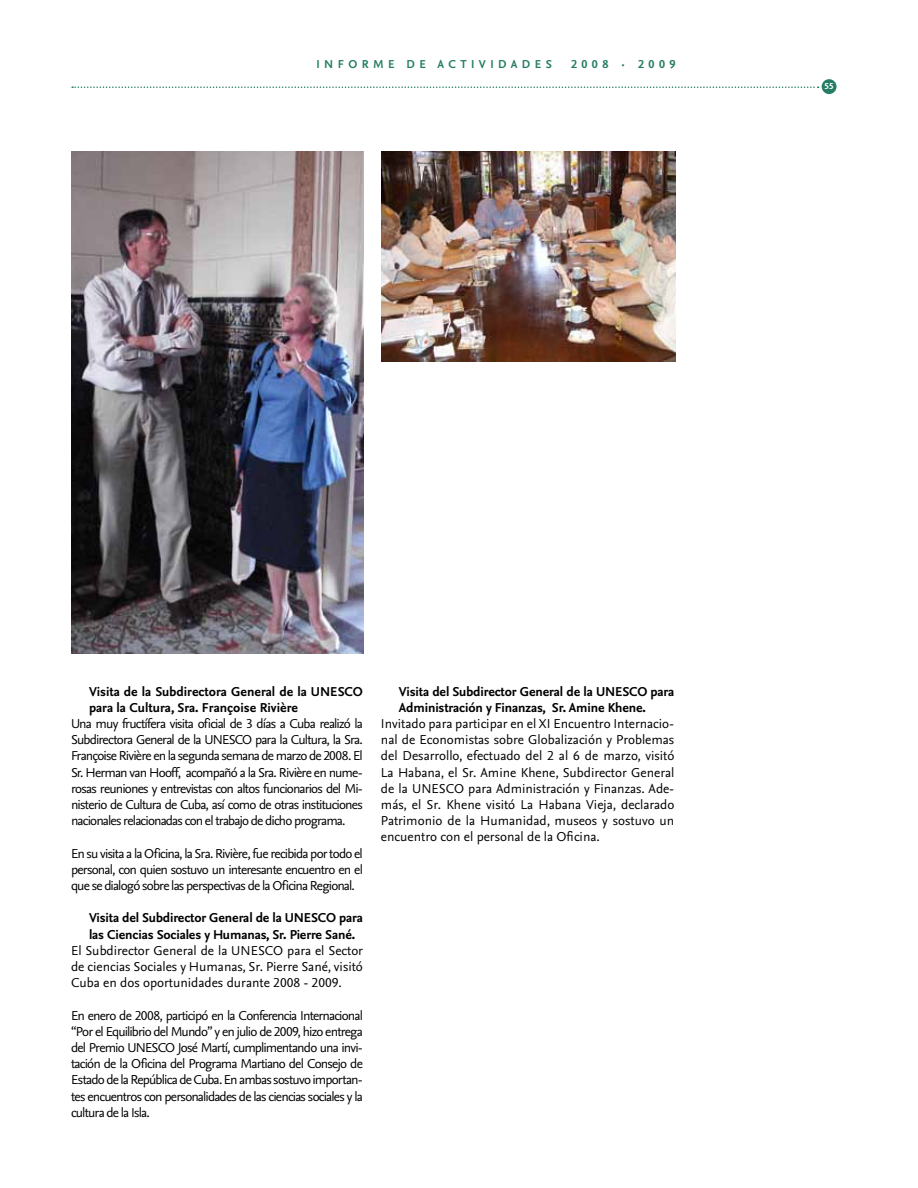
<style>
.page{position:relative;width:918px;height:1188px;background:#fff}
.page>*{position:absolute;margin:0;border:0;box-sizing:border-box;transform-origin:0 0}
.t1{font:13.5px/16.2px "Nexus Sans TF";letter-spacing:-.05em;color:#000;text-align:justify}
.t2{font:700 13.5px/16.2px "Nexus Sans TF";letter-spacing:-.01em;color:#000}
.t3{font:700 12px "Nexus Sans TF";letter-spacing:.37em;color:#257d65}
.t4{font:700 9px "Nexus Sans TF";color:#fff}
</style>
<div class="page">
<div style="left:822px;top:79px;width:15px;height:15px;background:#257d65;border-radius:50%"></div>
<svg style="left:72px;top:86px;width:747px;height:2px"></svg>
<img style="left:382px;top:151px;width:293px;height:211px">
<img style="left:71px;top:151px;width:293px;height:502px">
<p class="t3" style="left:316px;top:56px;width:237px">INFORME DE ACTIVIDADES</p>
<p class="t3" style="left:571px;top:56px;width:106px">2008 · 2009</p>
<p class="t4" style="left:825px;top:80px;width:10px">55</p>
<p class="t2" style="left:89px;top:683px;width:275px">Visita de la Subdirectora General de la UNESCO para la Cultura, Sra. Françoise Rivière</p>
<p class="t1" style="left:71px;top:715px;width:293px">Una muy fructífera visita oficial de 3 días a Cuba realizó la Subdirectora General de la UNESCO para la Cultura, la Sra.<br>Françoise Rivière en la segunda semana de marzo de 2008. El Sr. Herman van Hooff, acompañó a la Sra. Rivière en nume&shy;rosas reuniones y entrevistas con altos funcionarios del Mi&shy;nisterio de Cultura de Cuba, así como de otras instituciones nacionales relacionadas con el trabajo de dicho programa.</p>
<p class="t1" style="left:71px;top:845px;width:293px">En su visita a la Oficina, la Sra. Rivière, fue recibida por todo el personal, con quien sostuvo un interesante encuentro en el que se dialogó sobre las perspectivas de la Oficina Regional.</p>
<p class="t2" style="left:89px;top:910px;width:276px">Visita del Subdirector General de la UNESCO para las Ciencias Sociales y Humanas, Sr. Pierre Sané.</p>
<p class="t1" style="left:71px;top:942px;width:293px">El Subdirector General de la UNESCO para el Sector de ciencias Sociales y Humanas, Sr. Pierre Sané, visitó Cuba en dos oportunidades durante 2008 - 2009.</p>
<p class="t1" style="left:71px;top:1007px;width:293px">En enero de 2008, participó en la Conferencia Internacional “Por el Equilibrio del Mundo” y en julio de 2009, hizo entrega del Premio UNESCO José Martí, cumplimentando una invi&shy;tación de la Oficina del Programa Martiano del Consejo de Estado de la República de Cuba. En ambas sostuvo importan&shy;tes encuentros con personalidades de las ciencias sociales y la cultura de la Isla.</p>
<p class="t2" style="left:399px;top:683px;width:277px">Visita del Subdirector General de la UNESCO para<br>Administración y Finanzas, Sr. Amine Khene.</p>
<p class="t1" style="left:381px;top:715px;width:295px">Invitado para participar en el XI Encuentro Internacio&shy;nal de Economistas sobre Globalización y Problemas del Desarrollo, efectuado del 2 al 6 de marzo, visitó La Habana, el Sr. Amine Khene, Subdirector General de la UNESCO para Administración y Finanzas. Ade&shy;más, el Sr. Khene visitó La Habana Vieja, declarado Patrimonio de la Humanidad, museos y sostuvo un encuentro con el personal de la Oficina.</p>
</div>
